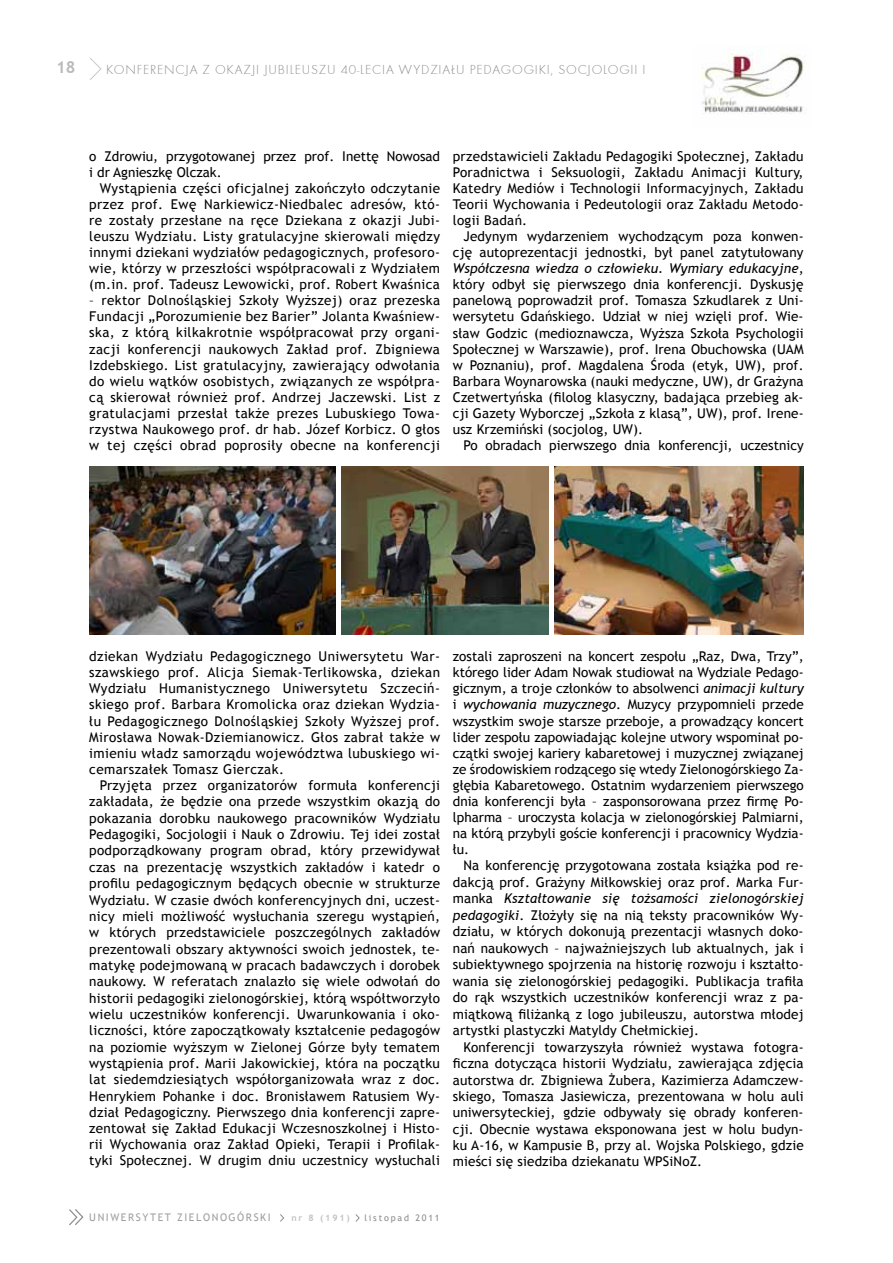
<style>
.page{position:relative;width:893px;height:1263px;background:#fff}
.page>*{position:absolute;margin:0;border:0;box-sizing:border-box;transform-origin:0 0}
.t1{font:700 16.5px "Trebuchet MS";color:#b8babc}
.t2{font:13.5px/16px "Trebuchet MS";letter-spacing:.01em;color:#000;text-align:justify}
.t3{font:13.5px "Futura TEE Ligh";letter-spacing:.06em;color:#8a8c8e}
.t4{font:10.5px "Trebuchet MS";letter-spacing:.15em;color:#9da0a2}
.t5{font:9px "Trebuchet MS";letter-spacing:.2em;color:#8a8c8e}
.t6{font:700 9px "Trebuchet MS";color:#c0c2c4}
.s1{font-style:italic}
</style>
<div class="page">
<svg style="left:90px;top:58px;width:12px;height:22px"></svg>
<svg style="left:280px;top:1214px;width:4px;height:8px"></svg>
<svg style="left:355px;top:1214px;width:5px;height:8px"></svg>
<svg style="left:69px;top:1209px;width:15px;height:17px"></svg>
<img style="left:701px;top:50px;width:104px;height:64px">
<img style="left:555px;top:467px;width:249px;height:168px">
<img style="left:341px;top:467px;width:208px;height:168px">
<img style="left:89px;top:467px;width:246px;height:168px">
<p class="t1" style="left:56px;top:57px;width:21px">18</p>
<p class="t3" style="left:106px;top:61px;width:541px">KONFERENCJA Z OKAZJI JUBILEUSZU 40-LECIA WYDZIAŁU PEDAGOGIKI, SOCJOLOGII I</p>
<p class="t2" style="left:89px;top:148px;width:352px">o Zdrowiu, przygotowanej przez prof. Inettę Nowosad i dr Agnieszkę Olczak.</p>
<p class="t2" style="left:89px;top:180px;width:352px;text-indent:11px">Wystąpienia części oficjalnej zakończyło odczytanie przez prof. Ewę Narkiewicz-Niedbalec adresów, któ&shy;re zostały przesłane na ręce Dziekana z okazji Jubi&shy;leuszu Wydziału. Listy gratulacyjne skierowali między innymi dziekani wydziałów pedagogicznych, profesoro&shy;wie, którzy w przeszłości współpracowali z Wydziałem (m.in. prof. Tadeusz Lewowicki, prof. Robert Kwaśnica</p>
<p class="t2" style="left:89px;top:293px;width:352px">– rektor Dolnośląskiej Szkoły Wyższej) oraz prezeska Fundacji „Porozumienie bez Barier” Jolanta Kwaśniew&shy;ska, z którą kilkakrotnie współpracował przy organi&shy;zacji konferencji naukowych Zakład prof. Zbigniewa Izdebskiego. List gratulacyjny, zawierający odwołania do wielu wątków osobistych, związanych ze współpra&shy;cą skierował również prof. Andrzej Jaczewski. List z gratulacjami przesłał także prezes Lubuskiego Towa&shy;rzystwa Naukowego prof. dr hab. Józef Korbicz. O głos w tej części obrad poprosiły obecne na konferencji</p>
<p class="t2" style="left:453px;top:148px;width:352px">przedstawicieli Zakładu Pedagogiki Społecznej, Zakładu Poradnictwa i Seksuologii, Zakładu Animacji Kultury, Katedry Mediów i Technologii Informacyjnych, Zakładu Teorii Wychowania i Pedeutologii oraz Zakładu Metodo&shy;logii Badań.</p>
<p class="t2" style="left:453px;top:229px;width:352px;text-indent:11px">Jedynym wydarzeniem wychodzącym poza konwen&shy;cję autoprezentacji jednostki, był panel zatytułowany <span class="s1">Współczesna wiedza o człowieku. Wymiary edukacyjne</span>, który odbył się pierwszego dnia konferencji. Dyskusję panelową poprowadził prof. Tomasza Szkudlarek z Uni&shy;wersytetu Gdańskiego. Udział w niej wzięli prof. Wie&shy;sław Godzic (medioznawcza, Wyższa Szkoła Psychologii Społecznej w Warszawie), prof. Irena Obuchowska (UAM w Poznaniu), prof. Magdalena Środa (etyk, UW), prof.<br>Barbara Woynarowska (nauki medyczne, UW), dr Grażyna Czetwertyńska (filolog klasyczny, badająca przebieg ak&shy;cji Gazety Wyborczej „Szkoła z klasą”, UW), prof. Irene&shy;usz Krzemiński (socjolog, UW).</p>
<p class="t2" style="left:463px;top:437px;width:342px">Po obradach pierwszego dnia konferencji, uczestnicy</p>
<p class="t2" style="left:89px;top:649px;width:352px">dziekan Wydziału Pedagogicznego Uniwersytetu War&shy;szawskiego prof. Alicja Siemak-Terlikowska, dziekan Wydziału Humanistycznego Uniwersytetu Szczeciń&shy;skiego prof. Barbara Kromolicka oraz dziekan Wydzia&shy;łu Pedagogicznego Dolnośląskiej Szkoły Wyższej prof.<br>Mirosława Nowak-Dziemianowicz. Głos zabrał także w imieniu władz samorządu województwa lubuskiego wi&shy;cemarszałek Tomasz Gierczak.</p>
<p class="t2" style="left:89px;top:777px;width:352px;text-indent:11px">Przyjęta przez organizatorów formuła konferencji zakładała, że będzie ona przede wszystkim okazją do pokazania dorobku naukowego pracowników Wydziału Pedagogiki, Socjologii i Nauk o Zdrowiu. Tej idei został podporządkowany program obrad, który przewidywał czas na prezentację wszystkich zakładów i katedr o profilu pedagogicznym będących obecnie w strukturze Wydziału. W czasie dwóch konferencyjnych dni, uczest&shy;nicy mieli możliwość wysłuchania szeregu wystąpień, w których przedstawiciele poszczególnych zakładów prezentowali obszary aktywności swoich jednostek, te&shy;matykę podejmowaną w pracach badawczych i dorobek naukowy. W referatach znalazło się wiele odwołań do historii pedagogiki zielonogórskiej, którą współtworzyło wielu uczestników konferencji. Uwarunkowania i oko&shy;liczności, które zapoczątkowały kształcenie pedagogów na poziomie wyższym w Zielonej Górze były tematem wystąpienia prof. Marii Jakowickiej, która na początku lat siedemdziesiątych współorganizowała wraz z doc.<br>Henrykiem Pohanke i doc. Bronisławem Ratusiem Wy&shy;dział Pedagogiczny. Pierwszego dnia konferencji zapre&shy;zentował się Zakład Edukacji Wczesnoszkolnej i Histo&shy;rii Wychowania oraz Zakład Opieki, Terapii i Profilak&shy;tyki Społecznej. W drugim dniu uczestnicy wysłuchali</p>
<p class="t2" style="left:453px;top:649px;width:352px">zostali zaproszeni na koncert zespołu „Raz, Dwa, Trzy”, którego lider Adam Nowak studiował na Wydziale Pedago&shy;gicznym, a troje członków to absolwenci <span class="s1">animacji kultury </span>i <span class="s1">wychowania muzycznego</span>. Muzycy przypomnieli przede wszystkim swoje starsze przeboje, a prowadzący koncert lider zespołu zapowiadając kolejne utwory wspominał po&shy;czątki swojej kariery kabaretowej i muzycznej związanej ze środowiskiem rodzącego się wtedy Zielonogórskiego Za&shy;głębia Kabaretowego. Ostatnim wydarzeniem pierwszego dnia konferencji była – zasponsorowana przez firmę Po&shy;lpharma – uroczysta kolacja w zielonogórskiej Palmiarni, na którą przybyli goście konferencji i pracownicy Wydzia&shy;łu.</p>
<p class="t2" style="left:453px;top:857px;width:352px;line-height:16.5px;text-indent:11px">Na konferencję przygotowana została książka pod re&shy;dakcją prof. Grażyny Miłkowskiej oraz prof. Marka Fur&shy;manka <span class="s1">Kształtowanie się tożsamości zielonogórskiej pedagogiki</span>. Złożyły się na nią teksty pracowników Wy&shy;działu, w których dokonują prezentacji własnych doko&shy;nań naukowych – najważniejszych lub aktualnych, jak i subiektywnego spojrzenia na historię rozwoju i kształto&shy;wania się zielonogórskiej pedagogiki. Publikacja trafiła do rąk wszystkich uczestników konferencji wraz z pa&shy;miątkową filiżanką z logo jubileuszu, autorstwa młodej artystki plastyczki Matyldy Chełmickiej.</p>
<p class="t2" style="left:453px;top:1039px;width:352px;text-indent:11px">Konferencji towarzyszyła również wystawa fotogra&shy;ficzna dotycząca historii Wydziału, zawierająca zdjęcia autorstwa dr. Zbigniewa Żubera, Kazimierza Adamczew&shy;skiego, Tomasza Jasiewicza, prezentowana w holu auli uniwersyteckiej, gdzie odbywały się obrady konferen&shy;cji. Obecnie wystawa eksponowana jest w holu budyn&shy;ku A-16, w Kampusie B, przy al. Wojska Polskiego, gdzie mieści się siedziba dziekanatu WPSiNoZ.</p>
<p class="t4" style="left:89px;top:1211px;width:183px">UNIWERSYTET ZIELONOGÓRSKI</p>
<p class="t6" style="left:291px;top:1212px;width:60px">nr 8 (191)</p>
<p class="t5" style="left:364px;top:1212px;width:77px">listopad 2011</p>
</div>
